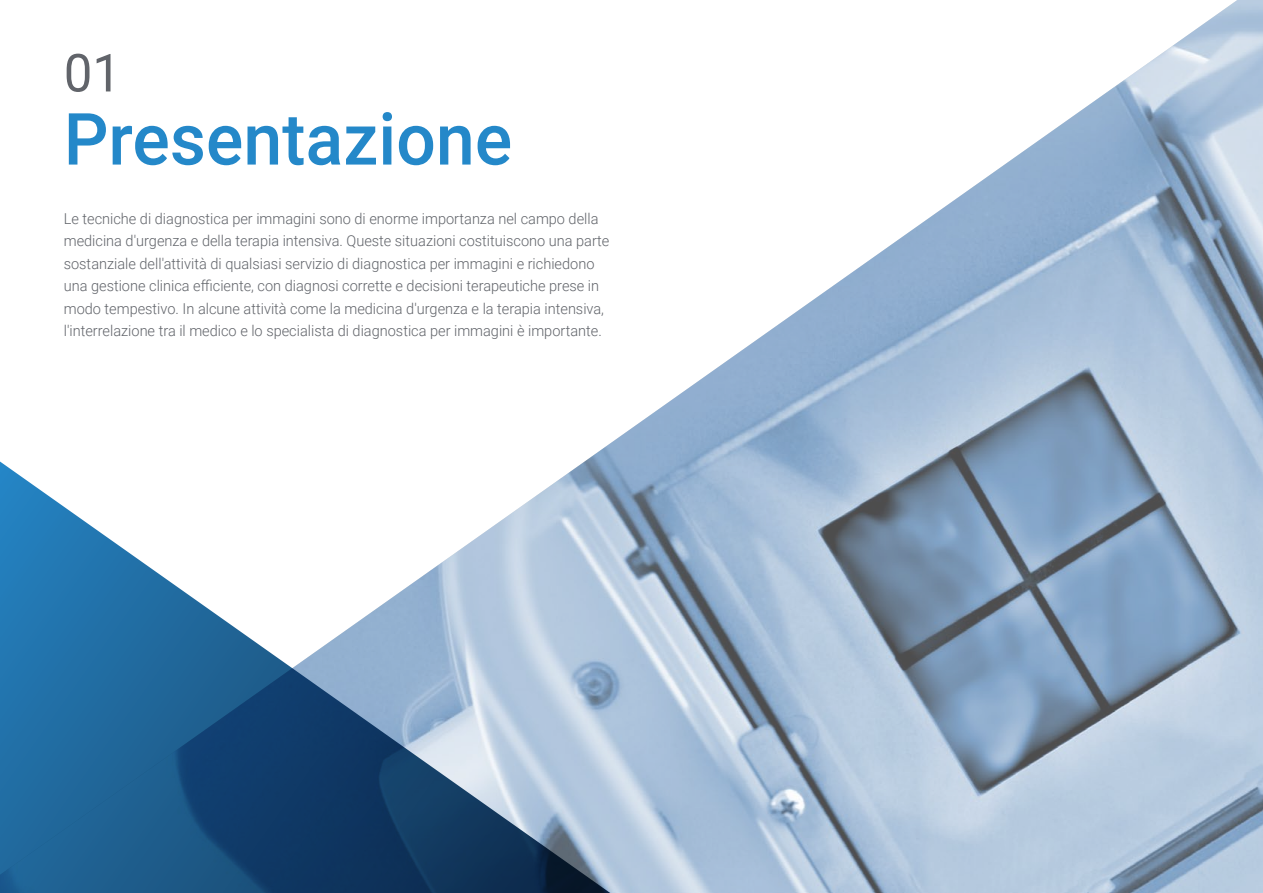
<style>
.page{position:relative;width:1263px;height:893px;background:#fff}
.page>*{position:absolute;margin:0;border:0;box-sizing:border-box;transform-origin:0 0}
.t1{font:500 72px "Roboto";color:#2488c9}
.t2{font:52.5px "Roboto";color:#61646a}
.t3{font:300 15px/22.5px "Roboto";color:#61646a}
</style>
<div class="page">
<img style="left:607px;top:0;width:656px;height:893px">
<svg style="left:0;top:446px;width:640px;height:447px"></svg>
<h2 class="t2" style="left:64px;top:36px;width:59px">01</h2>
<h1 class="t1" style="left:64px;top:89px;width:450px">Presentazione</h1>
<p class="t3" style="left:64px;top:207px;width:547px">Le tecniche di diagnostica per immagini sono di enorme importanza nel campo della medicina d'urgenza e della terapia intensiva. Queste situazioni costituiscono una parte sostanziale dell'attività di qualsiasi servizio di diagnostica per immagini e richiedono una gestione clinica efficiente, con diagnosi corrette e decisioni terapeutiche prese in modo tempestivo. In alcune attività come la medicina d'urgenza e la terapia intensiva, l'interrelazione tra il medico e lo specialista di diagnostica per immagini è importante.</p>
</div>
